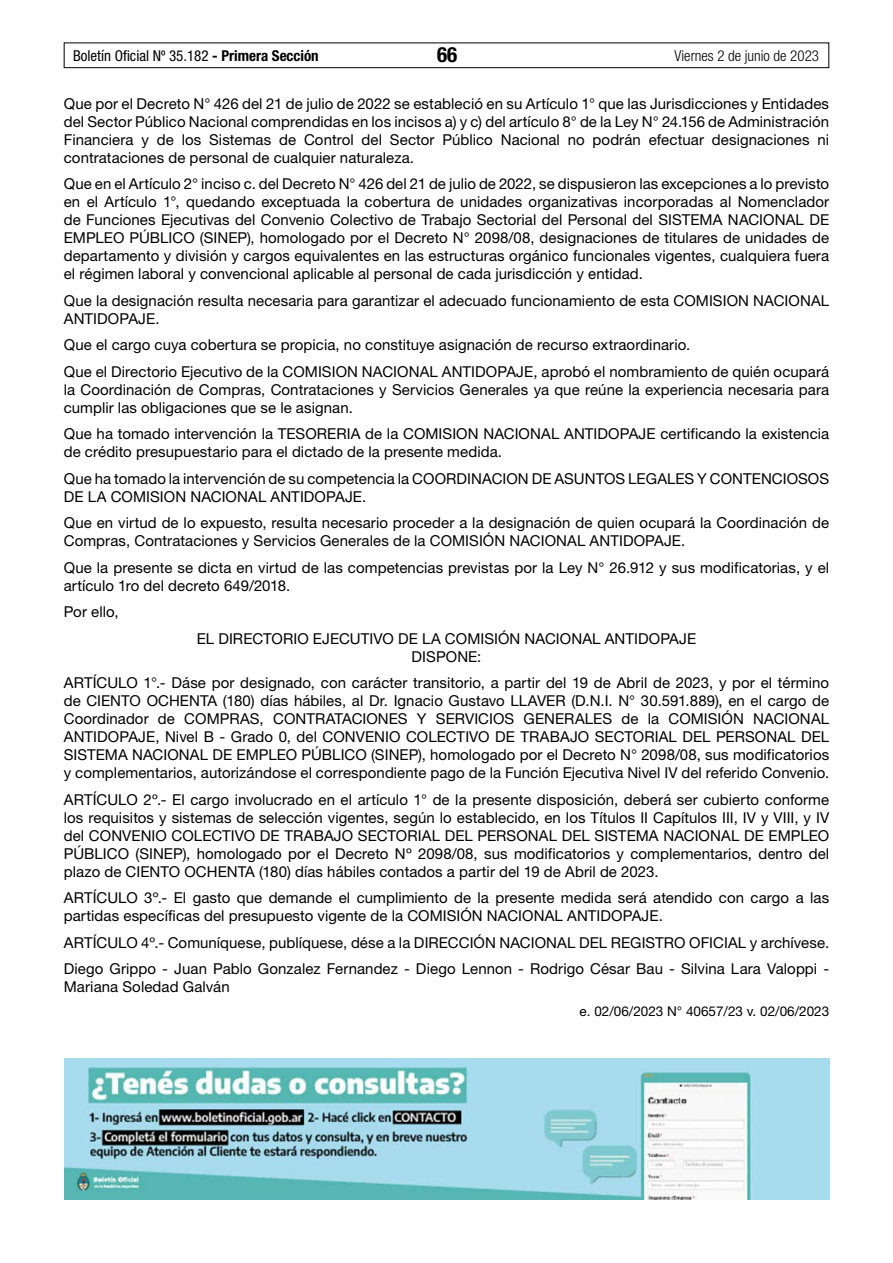
<style>
.page{position:relative;width:893px;height:1263px;background:#fff}
.page>*{position:absolute;margin:0;border:0;box-sizing:border-box;transform-origin:0 0}
.t1{font:700 condensed 21px "Helvetica Neue LT Std";color:#000}
.t2{font:15px/18px "Helvetica Neue LT Std";letter-spacing:.005em;color:#000}
.t3{font:condensed 15px "Helvetica Neue LT Std";color:#000}
.t4{font:300 condensed 15px "Helvetica Neue LT Std";color:#000}
.t5{font:13.5px "Helvetica Neue LT Std";color:#000}
.s1{font-weight:700}
</style>
<div class="page">
<div style="left:64px;top:43px;width:765px;height:25px;border:1px solid #000"></div>
<img style="left:65px;top:1059px;width:765px;height:140px">
<p class="t3" style="left:73px;top:47px;width:247px">Boletín Oficial Nº 35.182 <span class="s1">- Primera Sección</span></p>
<h1 class="t1" style="left:437px;top:42px;width:22px">66</h1>
<p class="t4" style="left:675px;top:47px;width:146px">Viernes 2 de junio de 2023</p>
<p class="t2" style="left:64px;top:94px;width:767px;text-align:justify">Que por el Decreto N° 426 del 21 de julio de 2022 se estableció en su Artículo 1° que las Jurisdicciones y Entidades del Sector Público Nacional comprendidas en los incisos a) y c) del artículo 8° de la Ley N° 24.156 de Administración Financiera y de los Sistemas de Control del Sector Público Nacional no podrán efectuar designaciones ni contrataciones de personal de cualquier naturaleza.</p>
<p class="t2" style="left:64px;top:174px;width:767px;text-align:justify">Que en el Artículo 2° inciso c. del Decreto N° 426 del 21 de julio de 2022, se dispusieron las excepciones a lo previsto en el Artículo 1°, quedando exceptuada la cobertura de unidades organizativas incorporadas al Nomenclador de Funciones Ejecutivas del Convenio Colectivo de Trabajo Sectorial del Personal del SISTEMA NACIONAL DE EMPLEO PÚBLICO (SINEP), homologado por el Decreto N° 2098/08, designaciones de titulares de unidades de departamento y división y cargos equivalentes en las estructuras orgánico funcionales vigentes, cualquiera fuera el régimen laboral y convencional aplicable al personal de cada jurisdicción y entidad.</p>
<p class="t2" style="left:64px;top:291px;width:767px">Que la designación resulta necesaria para garantizar el adecuado funcionamiento de esta COMISION NACIONAL<br>ANTIDOPAJE.</p>
<p class="t2" style="left:64px;top:331px;width:767px;line-height:26.5px">Que el cargo cuya cobertura se propicia, no constituye asignación de recurso extraordinario.<br>Que el Directorio Ejecutivo de la COMISION NACIONAL ANTIDOPAJE, aprobó el nombramiento de quién ocupará</p>
<p class="t2" style="left:64px;top:380px;width:767px">la Coordinación de Compras, Contrataciones y Servicios Generales ya que reúne la experiencia necesaria para cumplir las obligaciones que se le asignan.</p>
<p class="t2" style="left:64px;top:424px;width:767px">Que ha tomado intervención la TESORERIA de la COMISION NACIONAL ANTIDOPAJE certificando la existencia de crédito presupuestario para el dictado de la presente medida.</p>
<p class="t2" style="left:64px;top:469px;width:767px">Que ha tomado la intervención de su competencia la COORDINACION DE ASUNTOS LEGALES Y CONTENCIOSOS<br>DE LA COMISION NACIONAL ANTIDOPAJE.</p>
<p class="t2" style="left:64px;top:514px;width:767px">Que en virtud de lo expuesto, resulta necesario proceder a la designación de quien ocupará la Coordinación de<br>Compras, Contrataciones y Servicios Generales de la COMISIÓN NACIONAL ANTIDOPAJE.</p>
<p class="t2" style="left:64px;top:558px;width:767px">Que la presente se dicta en virtud de las competencias previstas por la Ley N° 26.912 y sus modificatorias, y el artículo 1ro del decreto 649/2018.</p>
<p class="t2" style="left:64px;top:603px;width:56px">Por ello,</p>
<p class="t2" style="left:197px;top:629px;width:501px;text-align:center">EL DIRECTORIO EJECUTIVO DE LA COMISIÓN NACIONAL ANTIDOPAJE<br>DISPONE:</p>
<p class="t2" style="left:64px;top:674px;width:767px;text-align:justify">ARTÍCULO 1°.- Dáse por designado, con carácter transitorio, a partir del 19 de Abril de 2023, y por el término de CIENTO OCHENTA (180) días hábiles, al Dr. Ignacio Gustavo LLAVER (D.N.I. N° 30.591.889), en el cargo de Coordinador de COMPRAS, CONTRATACIONES Y SERVICIOS GENERALES de la COMISIÓN NACIONAL ANTIDOPAJE, Nivel B - Grado 0, del CONVENIO COLECTIVO DE TRABAJO SECTORIAL DEL PERSONAL DEL SISTEMA NACIONAL DE EMPLEO PÚBLICO (SINEP), homologado por el Decreto N° 2098/08, sus modificatorios y complementarios, autorizándose el correspondiente pago de la Función Ejecutiva Nivel IV del referido Convenio.</p>
<p class="t2" style="left:64px;top:790px;width:767px;text-align:justify">ARTÍCULO 2º.- El cargo involucrado en el artículo 1° de la presente disposición, deberá ser cubierto conforme los requisitos y sistemas de selección vigentes, según lo establecido, en los Títulos II Capítulos III, IV y VIII, y IV del CONVENIO COLECTIVO DE TRABAJO SECTORIAL DEL PERSONAL DEL SISTEMA NACIONAL DE EMPLEO PÚBLICO (SINEP), homologado por el Decreto Nº 2098/08, sus modificatorios y complementarios, dentro del plazo de CIENTO OCHENTA (180) días hábiles contados a partir del 19 de Abril de 2023.</p>
<p class="t2" style="left:64px;top:889px;width:767px">ARTÍCULO 3º.- El gasto que demande el cumplimiento de la presente medida será atendido con cargo a las partidas específicas del presupuesto vigente de la COMISIÓN NACIONAL ANTIDOPAJE.</p>
<p class="t2" style="left:64px;top:929px;width:767px;line-height:26.5px">ARTÍCULO 4º.- Comuníquese, publíquese, dése a la DIRECCIÓN NACIONAL DEL REGISTRO OFICIAL y archívese.<br>Diego Grippo - Juan Pablo Gonzalez Fernandez - Diego Lennon - Rodrigo César Bau - Silvina Lara Valoppi -</p>
<p class="t2" style="left:64px;top:978px;width:167px">Mariana Soledad Galván</p>
<p class="t5" style="left:580px;top:1003px;width:251px">e. 02/06/2023 N° 40657/23 v. 02/06/2023</p>
</div>
